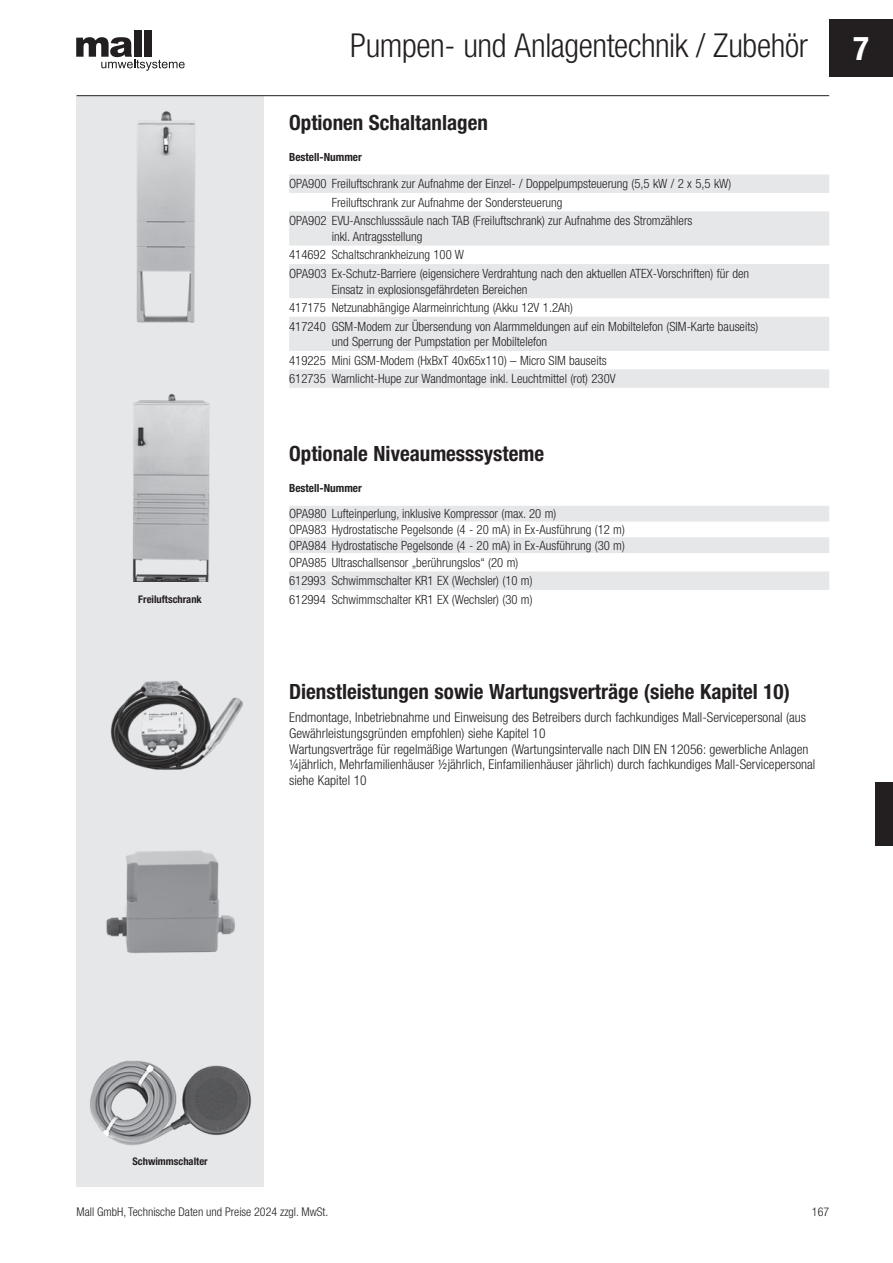
<style>
.page{position:relative;width:893px;height:1263px;background:#fff}
.page>*{position:absolute;margin:0;border:0;box-sizing:border-box;transform-origin:0 0}
.t1{font:300 condensed 33px "Helvetica Neue LT Pro";letter-spacing:-.01em;color:#231f20}
.t2{font:700 condensed 33px "Helvetica Neue LT Pro";color:#fff}
.t3{font:700 condensed 21px "Helvetica Neue LT Pro";color:#231f20}
.t4{font:300 condensed 13.5px/15.8px "Helvetica Neue LT Pro";color:#231f20}
.t5{font:300 condensed 12.75px/18.5px "Helvetica Neue LT Pro";color:#231f20}
.t6{font:300 condensed 12px "Helvetica Neue LT Pro";color:#231f20}
.t7{font:700 condensed 11.25px "Helvetica Neue LT Pro";color:#231f20}
.t8{font:700 condensed 10.5px "Helvetica Neue LT Pro";color:#231f20}
</style>
<div class="page">
<div style="left:77px;top:96px;width:187px;height:1091px;background:#e6e7e9"></div>
<div style="left:829px;top:19px;width:64px;height:58px;background:#231f20"></div>
<div style="left:876px;top:782px;width:17px;height:64px;background:#231f20"></div>
<div style="left:134px;top:30px;width:7px;height:27px;background:#231f20"></div>
<div style="left:144px;top:30px;width:7px;height:27px;background:#231f20"></div>
<svg style="left:76px;top:37px;width:109px;height:34px"></svg>
<hr style="left:77px;top:95px;width:752px;height:1px;background:#231f20">
<svg style="left:289px;top:174px;width:540px;height:214px;fill:#e6e7e9"></svg>
<svg style="left:289px;top:506px;width:540px;height:84px;fill:#e6e7e9"></svg>
<img style="left:136px;top:111px;width:59px;height:212px">
<img style="left:132px;top:394px;width:78px;height:187px">
<img style="left:111px;top:681px;width:132px;height:88px">
<img style="left:106px;top:850px;width:129px;height:103px">
<img style="left:90px;top:1060px;width:161px;height:86px">
<p class="t8" style="left:138px;top:595px;width:65px">Freiluftschrank</p>
<h1 class="t1" style="left:350px;top:34px;width:459px">Pumpen- und Anlagentechnik / Zubehör</h1>
<h2 class="t3" style="left:289px;top:115px;width:200px">Optionen Schaltanlagen</h2>
<p class="t7" style="left:289px;top:153px;width:74px">Bestell-Nummer</p>
<p class="t5" style="left:289px;top:176px;width:444px">OPA900 Freiluftschrank zur Aufnahme der Einzel- / Doppelpumpsteuerung (5,5 kW / 2 x 5,5 kW)</p>
<p class="t5" style="left:332px;top:194px;width:232px">Freiluftschrank zur Aufnahme der Sondersteuerung</p>
<p class="t5" style="left:289px;top:213px;width:405px">OPA902 EVU-Anschlusssäule nach TAB (Freiluftschrank) zur Aufnahme des Stromzählers</p>
<p class="t5" style="left:289px;top:229px;width:461px;text-indent:43px">inkl. Antragsstellung<br>414692 Schaltschrankheizung 100 W<br>OPA903 Ex-Schutz-Barriere (eigensichere Verdrahtung nach den aktuellen ATEX-Vorschriften) für den</p>
<p class="t5" style="left:289px;top:281px;width:471px;text-indent:43px">Einsatz in explosionsgefährdeten Bereichen<br>417175 Netzunabhängige Alarmeinrichtung (Akku 12V 1.2Ah)<br>417240 GSM-Modem zur Übersendung von Alarmmeldungen auf ein Mobiltelefon (SIM-Karte bauseits)</p>
<p class="t5" style="left:289px;top:334px;width:328px;text-indent:43px">und Sperrung der Pumpstation per Mobiltelefon<br>419225 Mini GSM-Modem (HxBxT 40x65x110) – Micro SIM bauseits<br>612735 Warnlicht-Hupe zur Wandmontage inkl. Leuchtmittel (rot) 230V</p>
<h2 class="t3" style="left:289px;top:446px;width:257px">Optionale Niveaumesssysteme</h2>
<p class="t7" style="left:289px;top:484px;width:74px">Bestell-Nummer</p>
<p class="t5" style="left:289px;top:507px;width:337px;line-height:15.8px">OPA980 Lufteinperlung, inklusive Kompressor (max. 20 m)<br>OPA983 Hydrostatische Pegelsonde (4 - 20 mA) in Ex-Ausführung (12 m)<br>OPA984 Hydrostatische Pegelsonde (4 - 20 mA) in Ex-Ausführung (30 m)</p>
<p class="t5" style="left:289px;top:555px;width:245px">OPA985 Ultraschallsensor „berührungslos“ (20 m)<br>612993 Schwimmschalter KR1 EX (Wechsler) (10 m)<br>612994 Schwimmschalter KR1 EX (Wechsler) (30 m)</p>
<h2 class="t3" style="left:289px;top:684px;width:502px">Dienstleistungen sowie Wartungsverträge (siehe Kapitel 10)</h2>
<p class="t4" style="left:289px;top:711px;width:528px">Endmontage, Inbetriebnahme und Einweisung des Betreibers durch fachkundiges Mall-Servicepersonal (aus Gewährleistungsgründen empfohlen) siehe Kapitel 10<br>Wartungsverträge für regelmäßige Wartungen (Wartungsintervalle nach DIN EN 12056: gewerbliche Anlagen ¼jährlich, Mehrfamilienhäuser ½jährlich, Einfamilienhäuser jährlich) durch fachkundiges Mall-Servicepersonal siehe Kapitel 10</p>
<h1 class="t2" style="left:853px;top:36px;width:17px">7</h1>
<p class="t8" style="left:132px;top:1157px;width:77px">Schwimmschalter</p>
<p class="t6" style="left:77px;top:1207px;width:253px">Mall GmbH, Technische Daten und Preise 2024 zzgl. MwSt.</p>
<p class="t6" style="left:812px;top:1207px;width:19px">167</p>
</div>
